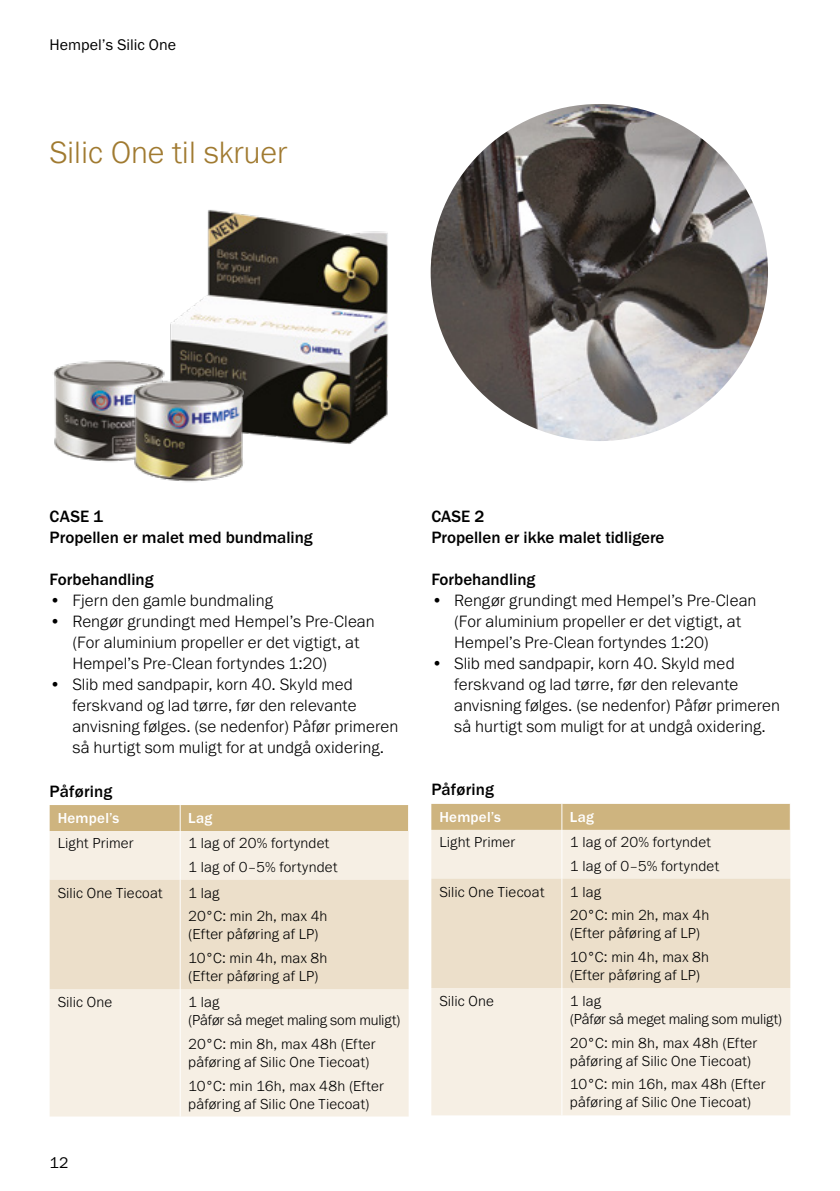
<style>
.page{position:relative;width:840px;height:1191px;background:#fff}
.page>*{position:absolute;margin:0;border:0;box-sizing:border-box;transform-origin:0 0}
.t1{font:300 32px "Franklin Gothic URW";color:#a07a30}
.t2{font:300 17px/21px "Franklin Gothic URW";letter-spacing:.005em;color:#000}
.t3{font:500 17px/21px "Franklin Gothic URW";color:#000}
.t4{font:16px "Franklin Gothic URW Boo";color:#000}
.t5{font:300 15px/23.6px "Franklin Gothic URW";letter-spacing:.01em;color:#000}
.t6{font:300 15px/18px "Franklin Gothic URW";letter-spacing:-.01em;color:#000}
.t7{font:500 15px "Franklin Gothic URW";letter-spacing:.015em;color:#fff}
</style>
<div class="page">
<div style="left:50px;top:831px;width:358px;height:285px;background:#f6efe4"></div>
<div style="left:50px;top:879px;width:358px;height:110px;background:#ecdfca"></div>
<div style="left:50px;top:805px;width:359px;height:26px;background:#ceb47f"></div>
<hr style="left:180px;top:831px;width:1px;height:48px;background:#fff">
<hr style="left:180px;top:879px;width:1px;height:110px;background:#fff">
<hr style="left:180px;top:989px;width:1px;height:127px;background:#fff">
<div style="left:431px;top:830px;width:358px;height:285px;background:#f6efe4"></div>
<div style="left:431px;top:878px;width:358px;height:110px;background:#ecdfca"></div>
<div style="left:431px;top:804px;width:359px;height:26px;background:#ceb47f"></div>
<hr style="left:561px;top:830px;width:1px;height:48px;background:#fff">
<hr style="left:561px;top:878px;width:1px;height:110px;background:#fff">
<hr style="left:561px;top:988px;width:1px;height:127px;background:#fff">
<img style="left:430px;top:104px;width:337px;height:337px;border-radius:168px">
<img style="left:170px;top:209px;width:218px;height:235px">
<img style="left:53px;top:360px;width:112px;height:102px">
<img style="left:129px;top:373px;width:118px;height:109px">
<p class="t4" style="left:50px;top:34px;width:128px">Hempel’s Silic One</p>
<h1 class="t1" style="left:50px;top:133px;width:239px">Silic One til skruer</h1>
<p class="t3" style="left:50px;top:505px;width:264px">CASE 1<br>Propellen er malet med bundmaling</p>
<p class="t3" style="left:50px;top:568px;width:105px">Forbehandling</p>
<p class="t2" style="left:50px;top:589px;width:224px">• Fjern den gamle bundmaling</p>
<p class="t2" style="left:72px;top:610px;width:304px;text-indent:-23px">• Rengør grundingt med Hempel’s Pre-Clean (For aluminium propeller er det vigtigt, at<br>Hempel’s Pre-Clean fortyndes 1:20)</p>
<p class="t2" style="left:72px;top:673px;width:327px;text-indent:-23px">• Slib med sandpapir, korn 40. Skyld med ferskvand og lad tørre, før den relevante anvisning følges. (se nedenfor) Påfør primeren så hurtigt som muligt for at undgå oxidering.</p>
<p class="t3" style="left:50px;top:780px;width:64px">Påføring</p>
<p class="t7" style="left:58px;top:808px;width:63px">Hempel’s</p>
<p class="t7" style="left:188px;top:808px;width:25px">Lag</p>
<p class="t5" style="left:58px;top:831px;width:77px">Light Primer</p>
<p class="t5" style="left:188px;top:831px;width:151px">1 lag of 20% fortyndet<br>1 lag of 0–5% fortyndet</p>
<p class="t5" style="left:58px;top:880px;width:107px">Silic One Tiecoat</p>
<p class="t5" style="left:188px;top:880px;width:141px">1 lag<br>20°C: min 2h, max 4h</p>
<p class="t5" style="left:188px;top:922px;width:141px">(Efter påføring af LP)<br>10°C: min 4h, max 8h</p>
<p class="t5" style="left:188px;top:964px;width:132px">(Efter påføring af LP)</p>
<p class="t5" style="left:58px;top:990px;width:56px">Silic One</p>
<p class="t6" style="left:188px;top:993px;width:214px">1 lag<br>(Påfør så meget maling som muligt)</p>
<p class="t5" style="left:188px;top:1034px;width:189px;line-height:18px">20°C: min 8h, max 48h (Efter påføring af Silic One Tiecoat)</p>
<p class="t5" style="left:188px;top:1076px;width:197px;line-height:18px">10°C: min 16h, max 48h (Efter påføring af Silic One Tiecoat)</p>
<p class="t4" style="left:50px;top:1152px;width:20px">12</p>
<p class="t3" style="left:431px;top:505px;width:234px">CASE 2<br>Propellen er ikke malet tidligere</p>
<p class="t3" style="left:431px;top:568px;width:105px">Forbehandling</p>
<p class="t2" style="left:454px;top:589px;width:304px;text-indent:-23px">• Rengør grundingt med Hempel’s Pre-Clean (For aluminium propeller er det vigtigt, at<br>Hempel’s Pre-Clean fortyndes 1:20)</p>
<p class="t2" style="left:454px;top:652px;width:327px;text-indent:-23px">• Slib med sandpapir, korn 40. Skyld med ferskvand og lad tørre, før den relevante anvisning følges. (se nedenfor) Påfør primeren så hurtigt som muligt for at undgå oxidering.</p>
<p class="t3" style="left:431px;top:779px;width:64px">Påføring</p>
<p class="t7" style="left:439px;top:807px;width:63px">Hempel’s</p>
<p class="t7" style="left:569px;top:807px;width:25px">Lag</p>
<p class="t5" style="left:439px;top:830px;width:77px">Light Primer</p>
<p class="t5" style="left:569px;top:830px;width:151px">1 lag of 20% fortyndet<br>1 lag of 0–5% fortyndet</p>
<p class="t5" style="left:439px;top:879px;width:107px">Silic One Tiecoat</p>
<p class="t5" style="left:569px;top:879px;width:141px">1 lag<br>20°C: min 2h, max 4h</p>
<p class="t5" style="left:569px;top:921px;width:141px">(Efter påføring af LP)<br>10°C: min 4h, max 8h</p>
<p class="t5" style="left:569px;top:963px;width:132px">(Efter påføring af LP)</p>
<p class="t5" style="left:439px;top:989px;width:56px">Silic One</p>
<p class="t6" style="left:569px;top:991px;width:214px">1 lag<br>(Påfør så meget maling som muligt)</p>
<p class="t5" style="left:569px;top:1033px;width:189px;line-height:18px">20°C: min 8h, max 48h (Efter påføring af Silic One Tiecoat)</p>
<p class="t5" style="left:569px;top:1075px;width:197px;line-height:18px">10°C: min 16h, max 48h (Efter påføring af Silic One Tiecoat)</p>
</div>
